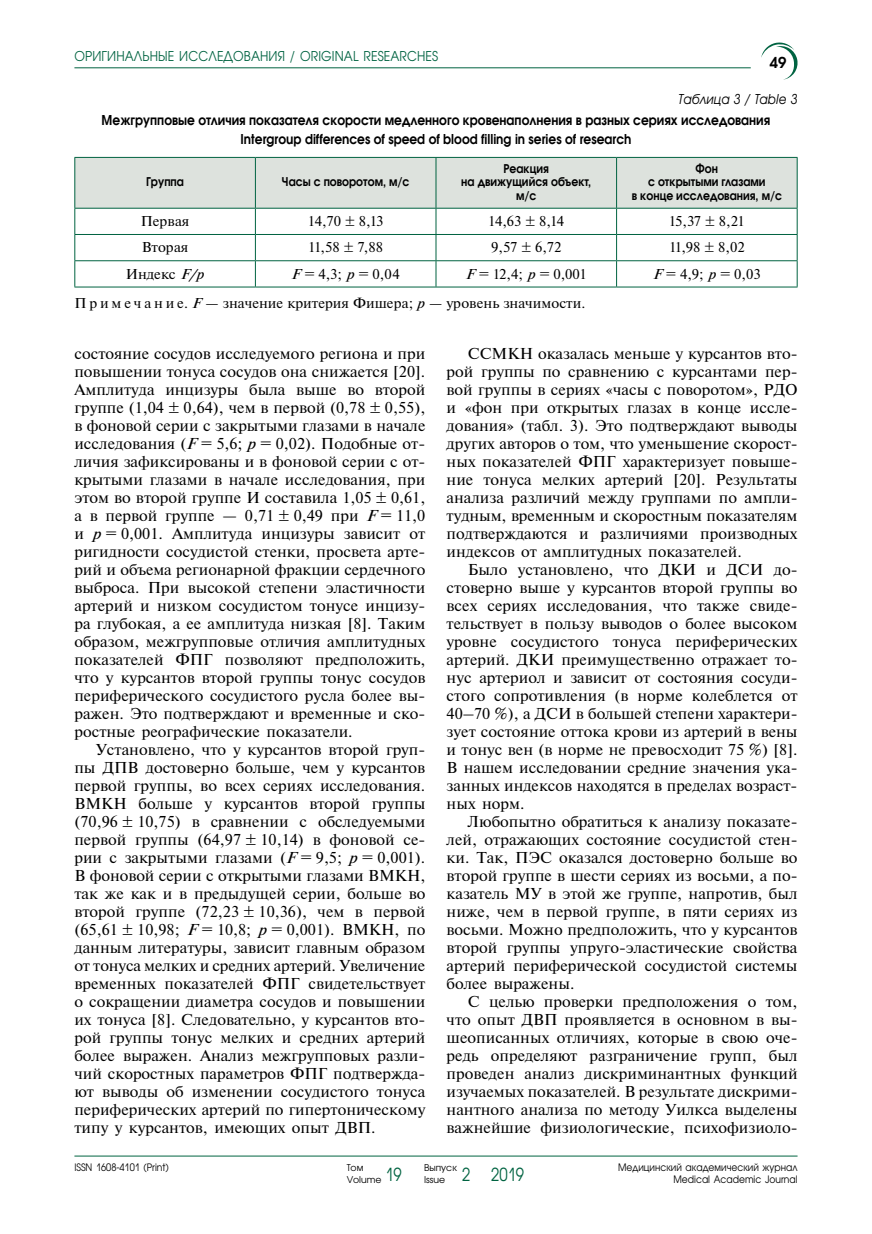
<style>
.page{position:relative;width:872px;height:1234px;background:#fff}
.page>*{position:absolute;margin:0;border:0;box-sizing:border-box;transform-origin:0 0}
.t1{font:15.75px/18px "Newton San Pin";color:#000;text-align:justify}
.t2{font:15px "Avant Garde Gothic Demi ITC";color:#000}
.t3{font:14.25px "Newton San Pin";color:#000}
.t4{font:13.5px/19.2px "Avant Garde Gothic Demi ITC";color:#000;text-align:center;scale:.9 1}
.t5{font:13.5px "Avant Garde Gothic Book ITC";letter-spacing:.01em;color:#006341;scale:.9 1}
.t6{font:italic 13.5px "Avant Garde Gothic Book ITC";color:#000;scale:.9 1}
.t7{font:12px/13.5px "Avant Garde Gothic Demi ITC";color:#000;text-align:center;scale:.9 1}
.t8{font:10.2px/12px "Avant Garde Gothic Book ITC";color:#000;text-align:right;scale:.9 1}
.t9{font:9.3px/12.5px "Avant Garde Gothic Book ITC";color:#000}
.s1{font-style:italic}
</style>
<div class="page">
<hr style="left:74px;top:1155px;width:723px;height:1px;background:#006341">
<hr style="left:74px;top:67px;width:676px;height:1px;background:#006341">
<svg style="left:761px;top:42px;width:37px;height:38px"></svg>
<svg style="left:74px;top:158px;width:723px;height:128px"></svg>
<hr style="left:74px;top:286px;width:181px;height:1px;background:#006341">
<hr style="left:255px;top:286px;width:181px;height:1px;background:#006341">
<hr style="left:436px;top:286px;width:180px;height:1px;background:#006341">
<hr style="left:616px;top:286px;width:181px;height:1px;background:#006341">
<hr style="left:74px;top:157px;width:181px;height:1px;background:#006341">
<hr style="left:74px;top:158px;width:1px;height:50px;background:#006341">
<hr style="left:255px;top:157px;width:181px;height:1px;background:#006341">
<hr style="left:436px;top:157px;width:180px;height:1px;background:#006341">
<hr style="left:616px;top:157px;width:181px;height:1px;background:#006341">
<hr style="left:796px;top:158px;width:1px;height:50px;background:#006341">
<hr style="left:74px;top:208px;width:181px;height:1px;background:#006341">
<hr style="left:255px;top:208px;width:181px;height:1px;background:#006341">
<hr style="left:436px;top:208px;width:180px;height:1px;background:#006341">
<hr style="left:616px;top:208px;width:181px;height:1px;background:#006341">
<p class="t5" style="left:74px;top:48px;width:405px">ОРИГИНАЛЬНЫЕ ИССЛЕДОВАНИЯ / original researches</p>
<p class="t2" style="left:769px;top:53px;width:18px">49</p>
<p class="t6" style="left:678px;top:91px;width:134px">Таблица 3 / Table 3</p>
<p class="t4" style="left:102px;top:110px;width:744px">Межгрупповые отличия показателя скорости медленного кровенаполнения в разных сериях исследования<br>Intergroup differences of speed of blood filling in series of research</p>
<p class="t7" style="left:146px;top:175px;width:43px">Группа</p>
<p class="t7" style="left:282px;top:175px;width:143px">Часы с поворотом, м/с</p>
<p class="t7" style="left:461px;top:161px;width:146px">Реакция<br>на движущийся объект, м/с</p>
<p class="t7" style="left:632px;top:161px;width:168px">Фон<br>с открытыми глазами<br>в конце исследования, м/с</p>
<p class="t3" style="left:141px;top:213px;width:50px">Первая</p>
<p class="t3" style="left:308px;top:213px;width:77px">14,70 ± 8,13</p>
<p class="t3" style="left:488px;top:213px;width:77px">14,63 ± 8,14</p>
<p class="t3" style="left:669px;top:213px;width:78px">15,37 ± 8,21</p>
<p class="t3" style="left:142px;top:239px;width:48px">Вторая</p>
<p class="t3" style="left:308px;top:239px;width:76px">11,58 ± 7,88</p>
<p class="t3" style="left:491px;top:239px;width:72px">9,57 ± 6,72</p>
<p class="t3" style="left:669px;top:239px;width:77px">11,98 ± 8,02</p>
<p class="t3" style="left:126px;top:265px;width:80px">Индекс <span class="s1">F/p</span></p>
<p class="t3" style="left:291px;top:265px;width:110px"><span class="s1">F</span> = 4,3; <span class="s1">p</span> = 0,04</p>
<p class="t3" style="left:466px;top:265px;width:122px"><span class="s1">F</span> = 12,4; <span class="s1">p</span> = 0,001</p>
<p class="t3" style="left:653px;top:265px;width:109px"><span class="s1">F</span> = 4,9; <span class="s1">p</span> = 0,03</p>
<p class="t3" style="left:74px;top:295px;width:512px">П р и м е ч а н и е. <span class="s1">F</span> — значение критерия Фишера; <span class="s1">p</span> — уровень значимости.</p>
<p class="t1" style="left:74px;top:344px;width:352px">состояние сосудов исследуемого региона и при повышении тонуса сосудов она снижается [20].<br>Амплитуда инцизуры была выше во второй группе (1,04 ± 0,64), чем в первой (0,78 ± 0,55), в фоновой серии с закрытыми глазами в начале исследования (<span class="s1">F</span> = 5,6; <span class="s1">p</span> = 0,02). Подобные от&shy;личия зафиксированы и в фоновой серии с от&shy;крытыми глазами в начале исследования, при этом во второй группе И составила 1,05 ± 0,61, а в первой группе — 0,71 ± 0,49 при <span class="s1">F</span> = 11,0 и <span class="s1">p</span> = 0,001. Амплитуда инцизуры зависит от ригидности сосудистой стенки, просвета арте&shy;рий и объема регионарной фракции сердечного выброса. При высокой степени эластичности артерий и низком сосудистом тонусе инцизу&shy;ра глубокая, а ее амплитуда низкая [8]. Таким образом, межгрупповые отличия амплитудных показателей ФПГ позволяют предположить, что у курсантов второй группы тонус сосудов периферического сосудистого русла более вы&shy;ражен. Это подтверждают и временные и ско&shy;ростные реографические показатели.</p>
<p class="t1" style="left:74px;top:740px;width:353px;text-indent:21px">Установлено, что у курсантов второй груп&shy;пы ДПВ достоверно больше, чем у курсантов первой группы, во всех сериях исследования.<br>ВМКН больше у курсантов второй группы (70,96 ± 10,75) в сравнении с обследуемыми первой группы (64,97 ± 10,14) в фоновой се&shy;рии с закрытыми глазами (<span class="s1">F</span> = 9,5; <span class="s1">p</span> = 0,001).<br>В фоновой серии с открытыми глазами ВМКН, так же как и в предыдущей серии, больше во второй группе (72,23 ± 10,36), чем в первой (65,61 ± 10,98; <span class="s1">F</span> = 10,8; <span class="s1">p</span> = 0,001). ВМКН, по данным литературы, зависит главным образом от тонуса мелких и средних артерий. Увеличение временных показателей ФПГ свидетельствует о сокращении диаметра сосудов и повышении их тонуса [8]. Следовательно, у курсантов вто&shy;рой группы тонус мелких и средних артерий более выражен. Анализ межгрупповых разли&shy;чий скоростных параметров ФПГ подтвержда&shy;ют выводы об изменении сосудистого тонуса периферических артерий по гипертоническому типу у курсантов, имеющих опыт ДВП.</p>
<p class="t1" style="left:446px;top:344px;width:352px;text-indent:21px">ССМКН оказалась меньше у курсантов вто&shy;рой группы по сравнению с курсантами пер&shy;вой группы в сериях «часы с поворотом», РДО и «фон при открытых глазах в конце иссле&shy;дования» (табл. 3). Это подтверждают выводы других авторов о том, что уменьшение скорост&shy;ных показателей ФПГ характеризует повыше&shy;ние тонуса мелких артерий [20]. Результаты анализа различий между группами по ампли&shy;тудным, временным и скоростным показателям подтверждаются и различиями производных индексов от амплитудных показателей.</p>
<p class="t1" style="left:446px;top:560px;width:352px;text-indent:21px">Было установлено, что ДКИ и ДСИ до&shy;стоверно выше у курсантов второй группы во всех сериях исследования, что также свиде&shy;тельствует в пользу выводов о более высоком уровне сосудистого тонуса периферических артерий. ДКИ преимущественно отражает то&shy;нус артериол и зависит от состояния сосуди&shy;стого сопротивления (в норме колеблется от 40–70 %), а ДСИ в большей степени характери&shy;зует состояние оттока крови из артерий в вены и тонус вен (в норме не превосходит 75 %) [8].<br>В нашем исследовании средние значения ука&shy;занных индексов находятся в пределах возраст&shy;ных норм.</p>
<p class="t1" style="left:446px;top:812px;width:352px;text-indent:21px">Любопытно обратиться к анализу показате&shy;лей, отражающих состояние сосудистой стен&shy;ки. Так, ПЭС оказался достоверно больше во второй группе в шести сериях из восьми, а по&shy;казатель МУ в этой же группе, напротив, был ниже, чем в первой группе, в пяти сериях из восьми. Можно предположить, что у курсантов второй группы упруго-эластические свойства артерий периферической сосудистой системы более выражены.</p>
<p class="t1" style="left:446px;top:992px;width:352px;text-indent:21px">С целью проверки предположения о том, что опыт ДВП проявляется в основном в вы&shy;шеописанных отличиях, которые в свою оче&shy;редь определяют разграничение групп, был проведен анализ дискриминантных функций изучаемых показателей. В результате дискрими&shy;нантного анализа по методу Уилкса выделены важнейшие физиологические, психофизиоло-</p>
<p class="t8" style="left:74px;top:1161px;width:107px">ISSN 1608-4101 (Print)</p>
<p class="t8" style="left:618px;top:1161px;width:201px">Медицинский академический журнал<br>Medical Academic Journal</p>
<p class="t9" style="left:347px;top:1160px;width:18px">Том</p>
<p class="t9" style="left:347px;top:1160px;width:179px;text-indent:78px">Выпуск<br>Volume <sup>19</sup> Issue <sup>2</sup> <sup>2019</sup></p>
</div>
